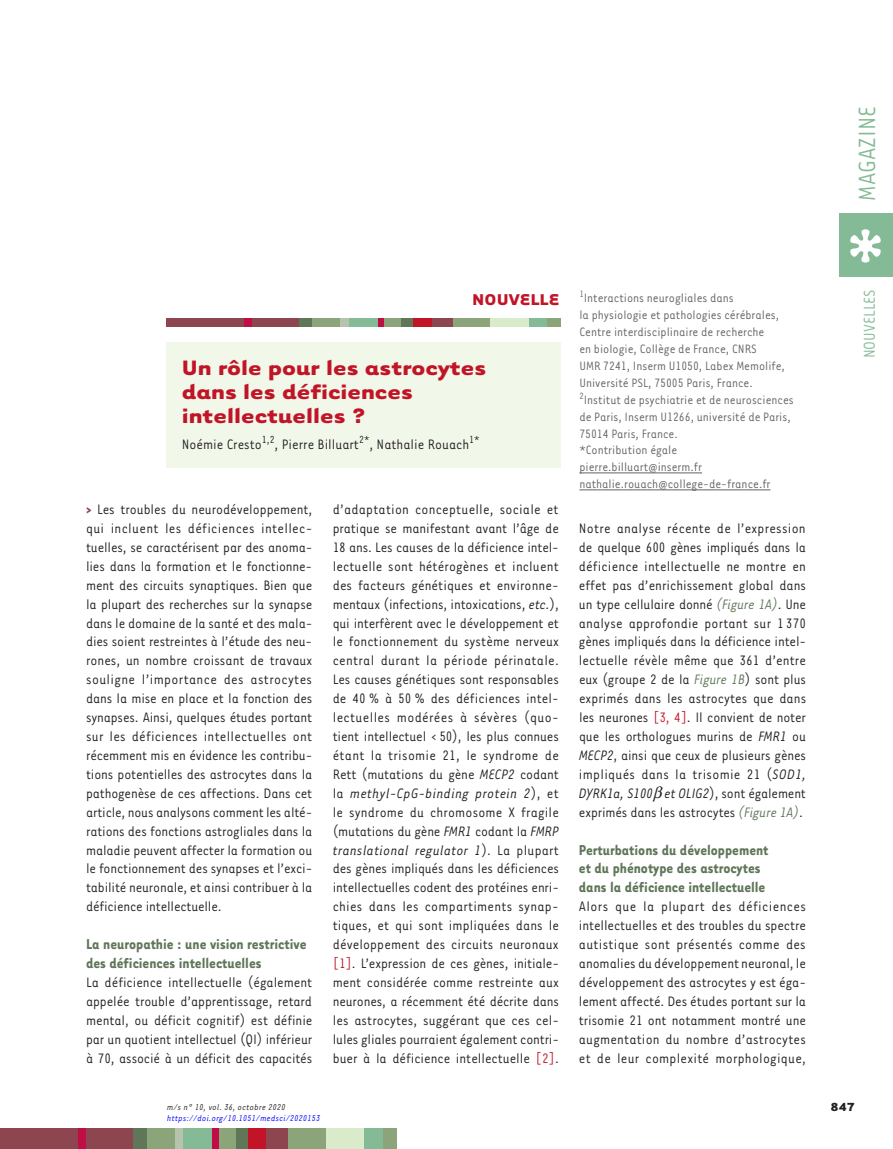
<style>
.page{position:relative;width:893px;height:1149px;background:#fff}
.page>*{position:absolute;margin:0;border:0;box-sizing:border-box;transform-origin:0 0}
.t1{font:27px "Tarzana Narrow";color:#84ba95}
.t2{font:700 24px/24px "Tarzana Wide";color:#c11527}
.t3{font:18px "Tarzana Narrow";color:#84ba95}
.t4{font:700 18px "Tarzana Wide";color:#c11527}
.t5{font:700 16.5px/18.9px "Tarzana Narrow";color:#5f7659}
.t6{font:15.75px/18.9px "Tarzana Narrow";color:#231f20;text-align:justify}
.t7{font:13.95px/17px "Tarzana Narrow";color:#636366}
.t8{font:700 13.5px "Tarzana Wide";color:#231f20}
.t9{font:italic 9.75px "Tarzana Narrow";letter-spacing:.025em;color:#00f}
.t10{font:italic 9.75px "Tarzana Narrow";letter-spacing:.025em;color:#231f20}
.s1{font-weight:700;color:#8d454f}
.s2{font-style:italic}
.s3{color:#bf182a}
.s4{font-style:italic;color:#5f7659}
</style>
<div class="page">
<div style="left:0;top:1127px;width:134px;height:21px;background:#8d454f"></div>
<div style="left:235px;top:1127px;width:13px;height:21px;background:#5f7659"></div>
<div style="left:78px;top:1127px;width:7px;height:21px;background:#c10d45"></div>
<div style="left:133px;top:1127px;width:22px;height:21px;background:#5f7659"></div>
<div style="left:147px;top:1127px;width:29px;height:21px;background:#8ba479"></div>
<div style="left:175px;top:1127px;width:8px;height:21px;background:#b6c4ad"></div>
<div style="left:183px;top:1127px;width:30px;height:21px;background:#84ba95"></div>
<div style="left:217px;top:1127px;width:19px;height:21px;background:#8ba479"></div>
<div style="left:213px;top:1127px;width:6px;height:21px;background:#c10d45"></div>
<div style="left:248px;top:1127px;width:27px;height:21px;background:#c11527"></div>
<div style="left:287px;top:1127px;width:39px;height:21px;background:#8ba479"></div>
<div style="left:267px;top:1127px;width:21px;height:21px;background:#8d454f"></div>
<div style="left:326px;top:1127px;width:38px;height:21px;background:#daebcb"></div>
<div style="left:364px;top:1127px;width:20px;height:21px;background:#84ba95"></div>
<div style="left:383px;top:1127px;width:14px;height:21px;background:#8ba479"></div>
<div style="left:840px;top:213px;width:53px;height:63px;background:#84ba95"></div>
<svg style="left:850px;top:229px;width:31px;height:33px"></svg>
<div style="left:167px;top:318px;width:133px;height:9px;background:#8d454f"></div>
<div style="left:299px;top:318px;width:27px;height:9px;background:#5f7659"></div>
<div style="left:400px;top:318px;width:13px;height:9px;background:#5f7659"></div>
<div style="left:313px;top:318px;width:29px;height:9px;background:#8ba479"></div>
<div style="left:349px;top:318px;width:29px;height:9px;background:#84ba95"></div>
<div style="left:528px;top:318px;width:20px;height:9px;background:#84ba95"></div>
<div style="left:382px;top:318px;width:19px;height:9px;background:#8ba479"></div>
<div style="left:547px;top:318px;width:14px;height:9px;background:#8ba479"></div>
<div style="left:451px;top:318px;width:39px;height:9px;background:#8ba479"></div>
<div style="left:490px;top:318px;width:38px;height:9px;background:#daebcb"></div>
<div style="left:341px;top:318px;width:8px;height:9px;background:#b6c4ad"></div>
<div style="left:244px;top:318px;width:7px;height:9px;background:#c10d45"></div>
<div style="left:378px;top:318px;width:6px;height:9px;background:#c10d45"></div>
<div style="left:413px;top:318px;width:27px;height:9px;background:#c11527"></div>
<div style="left:432px;top:318px;width:20px;height:9px;background:#8d454f"></div>
<div style="left:167px;top:342px;width:394px;height:125px;background:#f1f7e9"></div>
<hr style="left:579px;top:472px;width:123px;height:1px;background:#636366">
<hr style="left:579px;top:489px;width:191px;height:1px;background:#636366">
<p class="t4" style="left:472px;top:287px;width:89px">NOUVELLE</p>
<h2 class="t2" style="left:182px;top:354px;width:306px">Un rôle pour les astrocytes dans les déficiences intellectuelles ?</h2>
<p class="t6" style="left:182px;top:433px;width:299px">Noémie Cresto<sup>1,2</sup>, Pierre Billuart<sup>2*</sup>, Nathalie Rouach<sup>1*</sup></p>
<p class="t6" style="left:86px;top:499px;width:228px"><span class="s1">&gt;</span> Les troubles du neurodéveloppement, qui incluent les déficiences intellec&shy;tuelles, se caractérisent par des anoma&shy;lies dans la formation et le fonctionne&shy;ment des circuits synaptiques. Bien que la plupart des recherches sur la synapse dans le domaine de la santé et des mala&shy;dies soient restreintes à l’étude des neu&shy;rones, un nombre croissant de travaux souligne l’importance des astrocytes dans la mise en place et la fonction des synapses. Ainsi, quelques études portant sur les déficiences intellectuelles ont récemment mis en évidence les contribu&shy;tions potentielles des astrocytes dans la pathogenèse de ces affections. Dans cet article, nous analysons comment les alté&shy;rations des fonctions astrogliales dans la maladie peuvent affecter la formation ou le fonctionnement des synapses et l’exci&shy;tabilité neuronale, et ainsi contribuer à la déficience intellectuelle.</p>
<p class="t5" style="left:86px;top:933px;width:222px">La neuropathie : une vision restrictive des déficiences intellectuelles</p>
<p class="t6" style="left:86px;top:971px;width:228px">La déficience intellectuelle (également appelée trouble d’apprentissage, retard mental, ou déficit cognitif) est définie par un quotient intellectuel (QI) inférieur à 70, associé à un déficit des capacités</p>
<p class="t6" style="left:333px;top:499px;width:228px">d’adaptation conceptuelle, sociale et pratique se manifestant avant l’âge de 18 ans. Les causes de la déficience intel&shy;lectuelle sont hétérogènes et incluent des facteurs génétiques et environne&shy;mentaux (infections, intoxications, <span class="s2">etc.</span>), qui interfèrent avec le développement et le fonctionnement du système nerveux central durant la période périnatale.<br>Les causes génétiques sont responsables de 40 % à 50 % des déficiences intel&shy;lectuelles modérées à sévères (quo&shy;tient intellectuel &lt; 50), les plus connues étant la trisomie 21, le syndrome de Rett (mutations du gène <span class="s2">MECP2</span> codant la <span class="s2">methyl-CpG-binding protein 2</span>), et le syndrome du chromosome X fragile (mutations du gène <span class="s2">FMR1</span> codant la <span class="s2">FMRP translational regulator 1</span>). La plupart des gènes impliqués dans les déficiences intellectuelles codent des protéines enri&shy;chies dans les compartiments synap&shy;tiques, et qui sont impliquées dans le développement des circuits neuronaux <span class="s3">[1]</span>. L’expression de ces gènes, initiale&shy;ment considérée comme restreinte aux neurones, a récemment été décrite dans les astrocytes, suggérant que ces cel&shy;lules gliales pourraient également contri&shy;buer à la déficience intellectuelle <span class="s3">[2]</span>.</p>
<p class="t7" style="left:579px;top:288px;width:216px"><sup>1</sup>Interactions neurogliales dans<br>la physiologie et pathologies cérébrales, Centre interdisciplinaire de recherche<br>en biologie, Collège de France, CNRS<br>UMR 7241, Inserm U1050, Labex Memolife, Université PSL, 75005 Paris, France.<br><sup>2</sup>Institut de psychiatrie et de neurosciences de Paris, Inserm U1266, université de Paris, 75014 Paris, France.<br>*Contribution égale pierre.billuart@inserm.fr nathalie.rouach@college-de-france.fr</p>
<p class="t6" style="left:579px;top:518px;width:229px">Notre analyse récente de l’expression de quelque 600 gènes impliqués dans la déficience intellectuelle ne montre en effet pas d’enrichissement global dans un type cellulaire donné <span class="s4">(Figure 1A)</span>. Une analyse approfondie portant sur 1 370 gènes impliqués dans la déficience intel&shy;lectuelle révèle même que 361 d’entre eux (groupe 2 de la <span class="s4">Figure 1B</span>) sont plus exprimés dans les astrocytes que dans les neurones <span class="s3">[3, 4]</span>. Il convient de noter que les orthologues murins de <span class="s2">FMR1</span> ou <span class="s2">MECP2</span>, ainsi que ceux de plusieurs gènes impliqués dans la trisomie 21 (<span class="s2">SOD1, DYRK1a, S100 et OLIG2</span>), sont également exprimés dans les astrocytes <span class="s4">(Figure 1A)</span>.</p>
<p class="t5" style="left:579px;top:839px;width:191px">Perturbations du développement et du phénotype des astrocytes dans la déficience intellectuelle</p>
<p class="t6" style="left:579px;top:896px;width:229px">Alors que la plupart des déficiences intellectuelles et des troubles du spectre autistique sont présentés comme des anomalies du développement neuronal, le développement des astrocytes y est éga&shy;lement affecté. Des études portant sur la trisomie 21 ont notamment montré une augmentation du nombre d’astrocytes et de leur complexité morphologique,</p>
<h1 class="t1" style="left:851px;top:200px;width:96px;rotate:-90deg">MAGAZINE</h1>
<p class="t3" style="left:859px;top:358px;width:70px;rotate:-90deg">NOUVELLES</p>
<p class="t10" style="left:167px;top:1100px;width:120px">m/s n° 10, vol. 36, octobre 2020</p>
<p class="t8" style="left:830px;top:1097px;width:26px">847</p>
<p class="t9" style="left:167px;top:1111px;width:155px">https://doi.org/10.1051/medsci/2020153</p>
</div>
